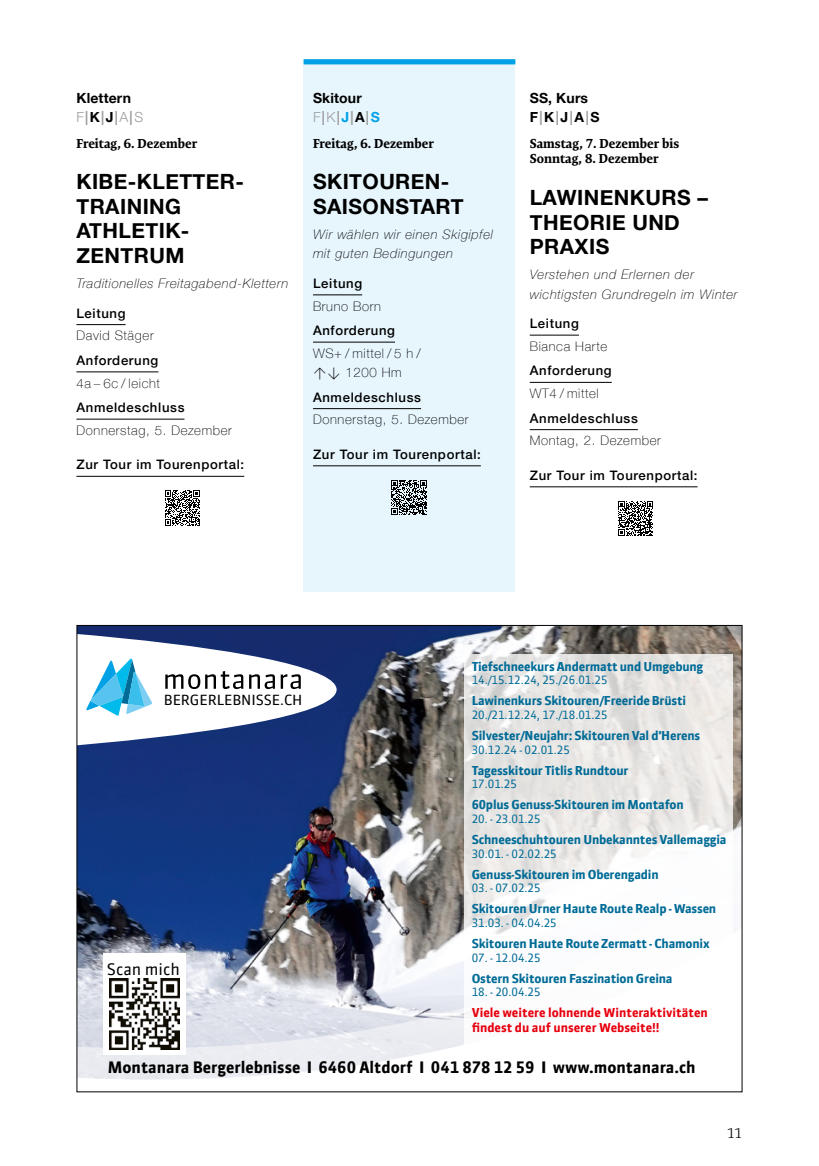
<style>
.page{position:relative;width:819px;height:1166px;background:#fff}
.page>*{position:absolute;margin:0;border:0;box-sizing:border-box;transform-origin:0 0}
.t1{font:700 21px/24.5px "Helvetica Neue";letter-spacing:.02em;color:#000}
.t2{font:700 15.75px "Sanuk Offc";color:#000}
.t3{font:15.75px "Sanuk Offc";color:#000}
.t4{font:700 14px "Helvetica Neue";letter-spacing:.01em;color:#000}
.t5{font:700 14px "Helvetica Neue LT Std";color:#9d9e9e}
.t6{font:14px "Sanuk Offc";color:#000}
.t7{font:700 14px "Helvetica Neue LT Std";color:#000}
.t8{font:300 14px "Expo Serif Pro";color:#000}
.t9{font:100 13.12px/19.2px "Helvetica Neue";letter-spacing:.05em;color:#000}
.t10{font:italic 100 13.12px/19.2px "Helvetica Neue";letter-spacing:.05em;color:#000}
.t11{font:500 13.12px "Helvetica Neue";letter-spacing:.05em;color:#000}
.t12{font:700 13.12px/15.8px "Expo Serif Pro";color:#000}
.t13{font:500 13.12px "Helvetica Neue LT Std";letter-spacing:.05em;color:#000}
.t14{font:700 12.25px "Sanuk Offc";letter-spacing:-.015em;color:#006b96}
.t15{font:700 12.25px/14.7px "Sanuk Offc";color:#e7000e}
.t16{font:11.38px "Sanuk Offc";color:#006b96}
.s1{font-weight:300}
.s2{color:#000}
.s3{color:#00a1e5}
.s4{font-family:"DIN Pro";font-weight:300}
.s5{color:#9d9e9e}
</style>
<div class="page">
<hr style="left:76px;top:324px;width:50px;height:1px;background:#000">
<hr style="left:76px;top:371px;width:82px;height:1px;background:#000">
<hr style="left:76px;top:419px;width:108px;height:1px;background:#000">
<hr style="left:76px;top:476px;width:168px;height:1px;background:#000">
<svg style="left:165px;top:490px;width:35px;height:35px"></svg>
<div style="left:303px;top:59px;width:212px;height:533px;background:#e7f6fd"></div>
<hr style="left:313px;top:294px;width:49px;height:1px;background:#000">
<hr style="left:313px;top:342px;width:82px;height:1px;background:#000">
<hr style="left:313px;top:408px;width:108px;height:1px;background:#000">
<hr style="left:313px;top:465px;width:168px;height:1px;background:#000">
<svg style="left:391px;top:480px;width:35px;height:35px"></svg>
<hr style="left:529px;top:335px;width:50px;height:1px;background:#000">
<hr style="left:529px;top:382px;width:82px;height:1px;background:#000">
<hr style="left:529px;top:429px;width:108px;height:1px;background:#000">
<hr style="left:529px;top:486px;width:168px;height:1px;background:#000">
<svg style="left:618px;top:501px;width:35px;height:35px"></svg>
<div style="left:303px;top:59px;width:212px;height:5px;background:#00a1e5"></div>
<img style="left:79px;top:627px;width:661px;height:453px">
<svg style="left:464px;top:654px;width:268px;height:397px"></svg>
<div style="left:103px;top:953px;width:82px;height:101px;background:#fff"></div>
<img style="left:109px;top:978px;width:70px;height:71px">
<svg style="left:79px;top:627px;width:257px;height:138px"></svg>
<p class="t4" style="left:76px;top:87px;width:56px">Klettern</p>
<p class="t5" style="left:76px;top:108px;width:68px"><span class="s1">F</span>|<span class="s2">K</span>|<span class="s2">J</span>|<span class="s1">A</span>|<span class="s1">S</span></p>
<p class="t12" style="left:76px;top:135px;width:122px">Freitag, 6. Dezember</p>
<h1 class="t1" style="left:76px;top:170px;width:169px">KIBE-KLETTER-<br>TRAINING<br>ATHLETIK-<br>ZENTRUM</h1>
<p class="t10" style="left:76px;top:273px;width:213px">Traditionelles Freitagabend-Klettern</p>
<p class="t11" style="left:76px;top:302px;width:51px">Leitung</p>
<p class="t9" style="left:76px;top:325px;width:79px">David Stäger</p>
<p class="t11" style="left:76px;top:350px;width:83px">Anforderung</p>
<p class="t9" style="left:76px;top:373px;width:85px">4a – 6c / leicht</p>
<p class="t11" style="left:76px;top:397px;width:109px">Anmeldeschluss</p>
<p class="t9" style="left:76px;top:420px;width:157px">Donnerstag, 5. Dezember</p>
<p class="t13" style="left:76px;top:457px;width:169px">Zur Tour im Tourenportal:</p>
<p class="t4" style="left:313px;top:87px;width:50px">Skitour</p>
<p class="t5" style="left:313px;top:108px;width:68px"><span class="s1">F</span>|<span class="s1">K</span>|<span class="s3">J</span>|<span class="s2">A</span>|<span class="s3">S</span></p>
<p class="t12" style="left:313px;top:135px;width:122px">Freitag, 6. Dezember</p>
<h1 class="t1" style="left:313px;top:170px;width:152px">SKITOUREN-<br>SAISONSTART</h1>
<p class="t10" style="left:313px;top:224px;width:181px">Wir wählen wir einen Skigipfel mit guten Bedingungen</p>
<p class="t11" style="left:313px;top:273px;width:51px">Leitung</p>
<p class="t9" style="left:313px;top:296px;width:69px">Bruno Born</p>
<p class="t11" style="left:313px;top:320px;width:83px">Anforderung</p>
<p class="t9" style="left:313px;top:343px;width:109px">WS+ / mittel / 5 h / <span class="s4">↑↓</span> 1200 Hm</p>
<p class="t11" style="left:313px;top:386px;width:109px">Anmeldeschluss</p>
<p class="t9" style="left:313px;top:409px;width:157px">Donnerstag, 5. Dezember</p>
<p class="t13" style="left:313px;top:446px;width:169px">Zur Tour im Tourenportal:</p>
<p class="t4" style="left:529px;top:87px;width:60px">SS, Kurs</p>
<p class="t7" style="left:529px;top:108px;width:71px">F<span class="s5">|</span>K<span class="s5">|</span>J<span class="s5">|</span>A<span class="s5">|</span>S</p>
<p class="t12" style="left:529px;top:135px;width:151px">Samstag, 7. Dezember bis<br>Sonntag, 8. Dezember</p>
<h1 class="t1" style="left:529px;top:186px;width:179px">LAWINENKURS –<br>THEORIE UND<br>PRAXIS</h1>
<p class="t10" style="left:529px;top:264px;width:209px">Verstehen und Erlernen der wichtigsten Grundregeln im Winter</p>
<p class="t11" style="left:529px;top:313px;width:51px">Leitung</p>
<p class="t9" style="left:529px;top:336px;width:79px">Bianca Harte</p>
<p class="t11" style="left:529px;top:360px;width:83px">Anforderung</p>
<p class="t9" style="left:529px;top:383px;width:70px">WT4 / mittel</p>
<p class="t11" style="left:529px;top:407px;width:109px">Anmeldeschluss</p>
<p class="t9" style="left:529px;top:430px;width:133px">Montag, 2. Dezember</p>
<p class="t13" style="left:529px;top:467px;width:169px">Zur Tour im Tourenportal:</p>
<p class="t14" style="left:471px;top:659px;width:233px">Tiefschneekurs Andermatt und Umgebung</p>
<p class="t16" style="left:471px;top:673px;width:137px">14./15.12.24, 25./26.01.25</p>
<p class="t14" style="left:471px;top:693px;width:216px">Lawinenkurs Skitouren/Freeride Brüsti</p>
<p class="t16" style="left:471px;top:708px;width:137px">20./21.12.24, 17./18.01.25</p>
<p class="t14" style="left:471px;top:728px;width:230px">Silvester/Neujahr: Skitouren Val d’Herens</p>
<p class="t16" style="left:471px;top:742px;width:100px">30.12.24 - 02.01.25</p>
<p class="t14" style="left:471px;top:763px;width:158px">Tagesskitour Titlis Rundtour</p>
<p class="t16" style="left:471px;top:777px;width:47px">17.01.25</p>
<p class="t14" style="left:471px;top:797px;width:214px">60plus Genuss-Skitouren im Montafon</p>
<p class="t16" style="left:471px;top:812px;width:70px">20. - 23.01.25</p>
<p class="t14" style="left:471px;top:832px;width:256px">Schneeschuhtouren Unbekanntes Vallemaggia</p>
<p class="t16" style="left:471px;top:846px;width:87px">30.01. - 02.02.25</p>
<p class="t14" style="left:471px;top:866px;width:188px">Genuss-Skitouren im Oberengadin</p>
<p class="t16" style="left:471px;top:881px;width:70px">03. - 07.02.25</p>
<p class="t14" style="left:471px;top:901px;width:246px">Skitouren Urner Haute Route Realp - Wassen</p>
<p class="t16" style="left:471px;top:916px;width:87px">31.03. - 04.04.25</p>
<p class="t14" style="left:471px;top:936px;width:239px">Skitouren Haute Route Zermatt - Chamonix</p>
<p class="t16" style="left:471px;top:950px;width:70px">07. - 12.04.25</p>
<p class="t14" style="left:471px;top:970px;width:202px">Ostern Skitouren Faszination Greina</p>
<p class="t16" style="left:471px;top:985px;width:70px">18. - 20.04.25</p>
<p class="t15" style="left:471px;top:1005px;width:238px">Viele weitere lohnende Winteraktivitäten findest du auf unserer Webseite!!</p>
<p class="t2" style="left:108px;top:1058px;width:589px">Montanara Bergerlebnisse I 6460 Altdorf I 041 878 12 59 I www.montanara.ch</p>
<p class="t6" style="left:164px;top:691px;width:140px">BERGERLEBNISSE.CH</p>
<p class="t3" style="left:107px;top:959px;width:75px">Scan mich</p>
<p class="t8" style="left:727px;top:1124px;width:16px">11</p>
</div>
